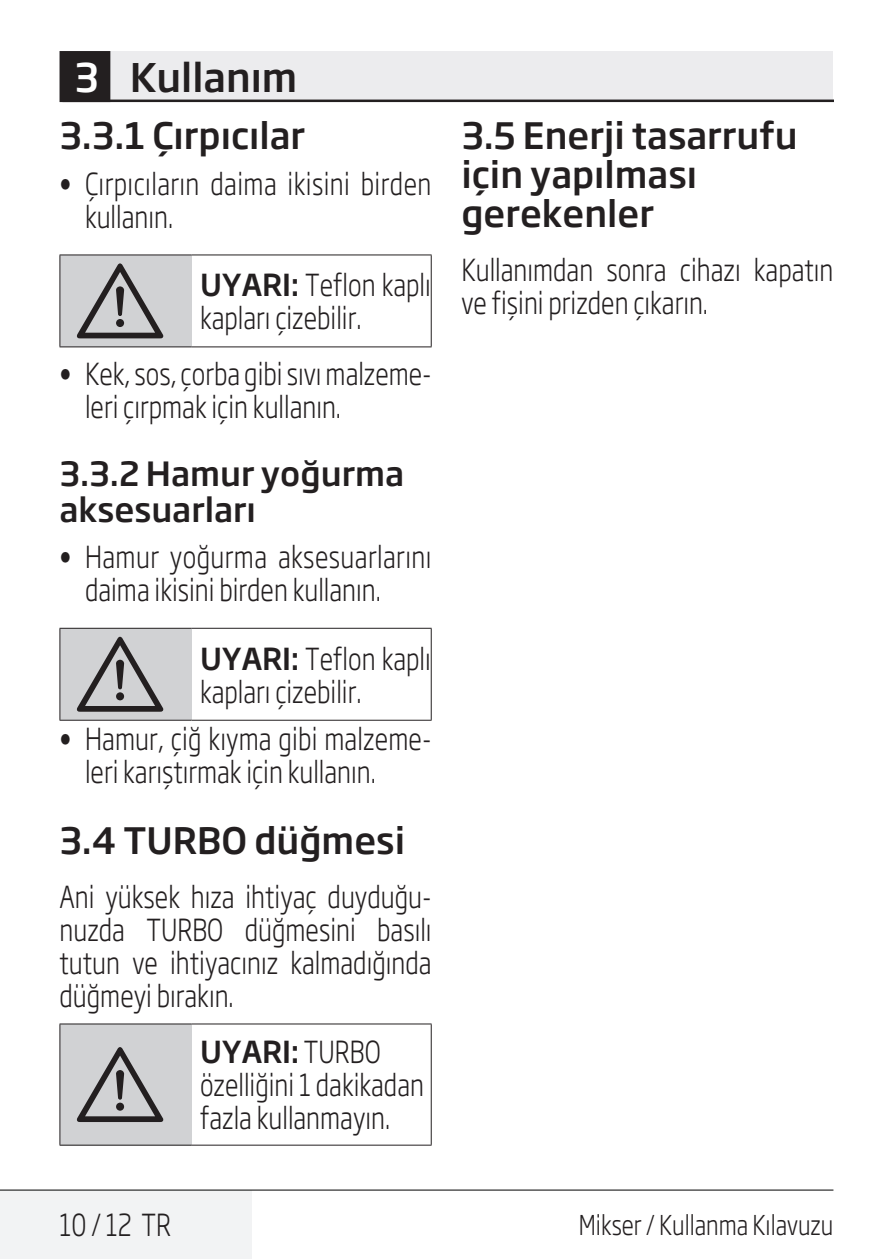
<style>
.page{position:relative;width:893px;height:1259px;background:#fff}
.page>*{position:absolute;margin:0;border:0;box-sizing:border-box;transform-origin:0 0}
.t1{font:93.6px "ZIWARNUN";color:#231f20}
.Unite_Baslik_Icerik{font:500 39px "Soho Gothic Pro";color:#231f20}
.Alt_Baslik_Icerik{font:500 36px/39px "Soho Gothic Pro";color:#231f20}
.Alt_Baslik_Alti_Icer{font:500 33px/36px "Soho Gothic Pro";color:#231f20}
.Duz_Metin{font:300 30px/33px "Soho Gothic Pro";color:#231f20;scale:.8 1}
.t2{font:300 27px "Soho Gothic Pro";color:#231f20;scale:.8 1}
.s1{color:#fff}
.s2{font-family:"Helvetica Neue LT Pro";font-weight:700;font-stretch:condensed}
.s3{font-weight:500}
</style>
<div class="page">
<div style="left:62px;top:51px;width:771px;height:50px;background:#ececee"></div>
<hr style="left:62px;top:100px;width:771px;height:2px;background:#231f20">
<div style="left:61px;top:53px;width:48px;height:48px;background:#231f20"></div>
<div style="left:60px;top:51px;width:50px;height:51px;border:3px solid #231f20"></div>
<div style="left:0;top:1190px;width:252px;height:69px;background:#f2f3f4"></div>
<hr style="left:0;top:1189px;width:833px;height:1px;background:#000">
<div style="left:60px;top:255px;width:132px;height:92px;background:#d1d2d4"></div>
<hr style="left:192px;top:254px;width:240px;height:1px;background:#231f20">
<hr style="left:431px;top:255px;width:1px;height:91px;background:#231f20">
<hr style="left:192px;top:346px;width:240px;height:1px;background:#231f20">
<hr style="left:60px;top:254px;width:132px;height:1px;background:#231f20">
<hr style="left:59px;top:255px;width:1px;height:91px;background:#231f20">
<hr style="left:60px;top:346px;width:132px;height:1px;background:#231f20">
<div style="left:60px;top:628px;width:132px;height:92px;background:#d1d2d4"></div>
<hr style="left:192px;top:628px;width:240px;height:1px;background:#231f20">
<hr style="left:431px;top:628px;width:1px;height:92px;background:#231f20">
<hr style="left:192px;top:719px;width:240px;height:2px;background:#231f20">
<hr style="left:60px;top:628px;width:132px;height:1px;background:#231f20">
<hr style="left:59px;top:628px;width:1px;height:92px;background:#231f20">
<hr style="left:60px;top:719px;width:132px;height:2px;background:#231f20">
<div style="left:60px;top:1024px;width:132px;height:121px;background:#d1d2d4"></div>
<hr style="left:192px;top:1023px;width:240px;height:1px;background:#231f20">
<hr style="left:431px;top:1024px;width:1px;height:120px;background:#231f20">
<hr style="left:192px;top:1144px;width:240px;height:1px;background:#231f20">
<hr style="left:60px;top:1023px;width:132px;height:1px;background:#231f20">
<hr style="left:59px;top:1024px;width:1px;height:120px;background:#231f20">
<hr style="left:60px;top:1144px;width:132px;height:1px;background:#231f20">
<p class="Unite_Baslik_Icerik" style="left:74px;top:47px;width:224px"><span class="s1">3</span> Kullanım</p>
<p class="Alt_Baslik_Icerik" style="left:60px;top:114px;width:247px">3.3.1 Çırpıcılar</p>
<p class="Duz_Metin" style="left:85px;top:165px;width:434px;text-indent:-26px"><span class="s2">•</span> Çırpıcıların daima ikisini birden kullanın.</p>
<p class="t1" style="left:77px;top:251px;width:92px">A</p>
<p class="Duz_Metin" style="left:200px;top:267px;width:290px"><span class="s3">UYARI:</span> Teflon kaplı kapları çizebilir.</p>
<p class="Duz_Metin" style="left:85px;top:356px;width:435px;text-indent:-26px"><span class="s2">•</span> Kek, sos, çorba gibi sıvı malzeme&shy;leri çırpmak için kullanın.</p>
<p class="Alt_Baslik_Alti_Icer" style="left:60px;top:454px;width:346px">3.3.2 Hamur yoğurma aksesuarları</p>
<p class="Duz_Metin" style="left:85px;top:538px;width:434px;text-indent:-26px"><span class="s2">•</span> Hamur yoğurma aksesuarlarını daima ikisini birden kullanın.</p>
<p class="t1" style="left:77px;top:624px;width:92px">A</p>
<p class="Duz_Metin" style="left:200px;top:640px;width:290px"><span class="s3">UYARI:</span> Teflon kaplı kapları çizebilir.</p>
<p class="Duz_Metin" style="left:85px;top:721px;width:435px;text-indent:-26px"><span class="s2">•</span> Hamur, çiğ kıyma gibi malzeme&shy;leri karıştırmak için kullanın.</p>
<p class="Alt_Baslik_Icerik" style="left:60px;top:819px;width:347px">3.4 TURBO düğmesi</p>
<p class="Duz_Metin" style="left:60px;top:879px;width:467px;text-align:justify">Ani yüksek hıza ihtiyaç duyduğu&shy;nuzda TURBO düğmesini basılı tutun ve ihtiyacınız kalmadığında düğmeyi bırakın.</p>
<p class="t1" style="left:77px;top:1035px;width:92px">A</p>
<p class="Duz_Metin" style="left:200px;top:1034px;width:281px"><span class="s3">UYARI:</span> TURBO özelliğini 1 dakikadan fazla kullanmayın.</p>
<p class="Alt_Baslik_Icerik" style="left:461px;top:114px;width:338px">3.5 Enerji tasarrufu için yapılması gerekenler</p>
<p class="Duz_Metin" style="left:461px;top:252px;width:467px">Kullanımdan sonra cihazı kapatın ve fişini prizden çıkarın.</p>
<p class="Duz_Metin" style="left:60px;top:1207px;width:141px">10 / 12 TR</p>
<p class="t2" style="left:579px;top:1204px;width:320px">Mikser / Kullanma Kılavuzu</p>
</div>
